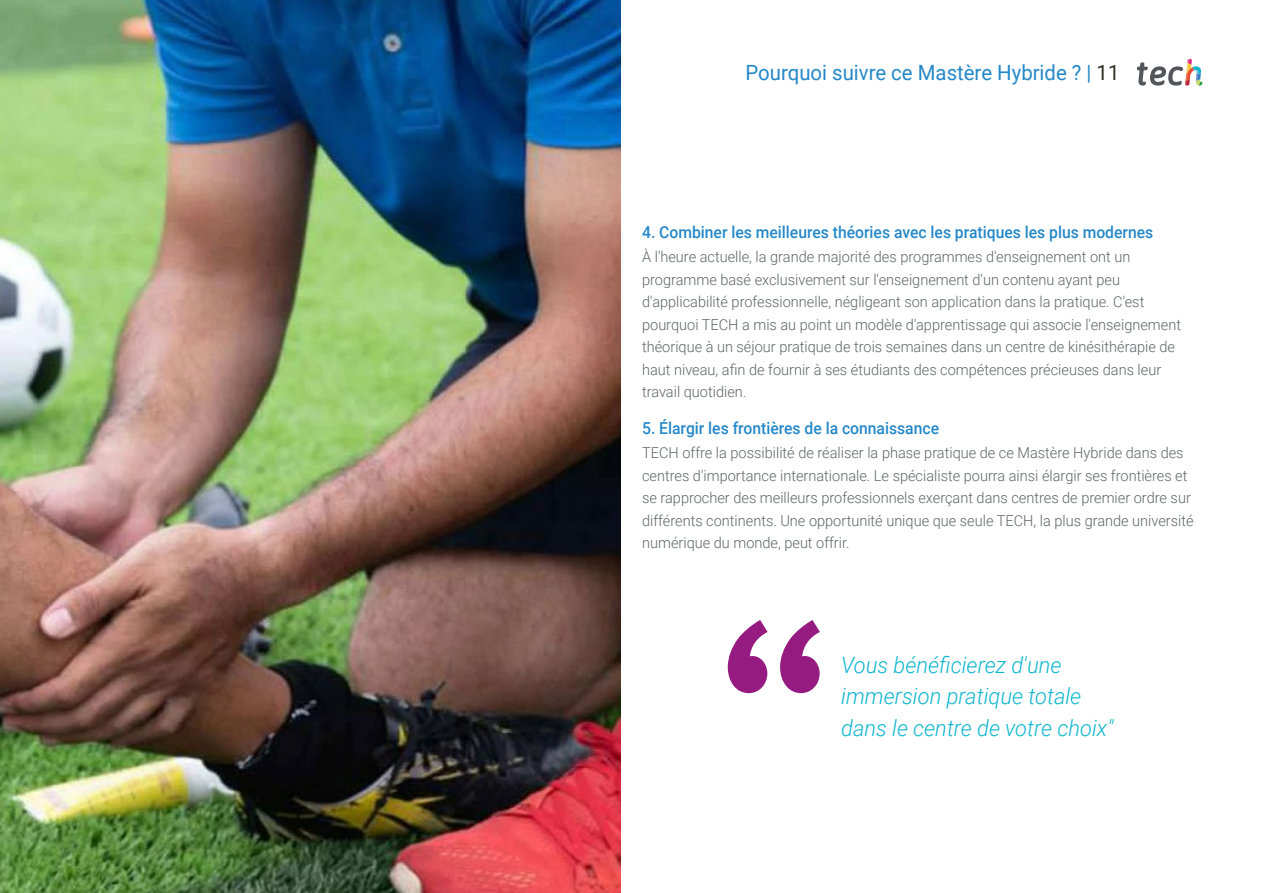
<style>
.page{position:relative;width:1263px;height:893px;background:#fff}
.page>*{position:absolute;margin:0;border:0;box-sizing:border-box;transform-origin:0 0}
.t1{font:italic 300 22.5px/31.5px "Roboto";color:#0fb6cf}
.t2{font:21px "Roboto";color:#2488c9}
.t3{font:500 16.5px "Roboto";color:#2488c9;scale:.95 1}
.t4{font:300 15px/22.5px "Roboto";color:#61646a}
.s1{color:#312e20}
</style>
<div class="page">
<svg style="left:1137px;top:59px;width:65px;height:27px"></svg>
<svg style="left:728px;top:620px;width:92px;height:73px"></svg>
<img style="left:0;top:0;width:621px;height:893px">
<h2 class="t2" style="left:745px;top:57px;width:375px">Pourquoi suivre ce Mastère Hybride ? | <span class="s1">11</span></h2>
<p class="t3" style="left:642px;top:220px;width:540px">4. Combiner les meilleures théories avec les pratiques les plus modernes</p>
<p class="t4" style="left:642px;top:245px;width:540px">À l'heure actuelle, la grande majorité des programmes d'enseignement ont un programme basé exclusivement sur l'enseignement d'un contenu ayant peu d'applicabilité professionnelle, négligeant son application dans la pratique. C'est pourquoi TECH a mis au point un modèle d'apprentissage qui associe l'enseignement théorique à un séjour pratique de trois semaines dans un centre de kinésithérapie de haut niveau, afin de fournir à ses étudiants des compétences précieuses dans leur travail quotidien.</p>
<p class="t3" style="left:642px;top:416px;width:314px">5. Élargir les frontières de la connaissance</p>
<p class="t4" style="left:642px;top:441px;width:553px">TECH offre la possibilité de réaliser la phase pratique de ce Mastère Hybride dans des centres d'importance internationale. Le spécialiste pourra ainsi élargir ses frontières et se rapprocher des meilleurs professionnels exerçant dans centres de premier ordre sur différents continents. Une opportunité unique que seule TECH, la plus grande université numérique du monde, peut offrir.</p>
<h1 class="t1" style="left:841px;top:648px;width:274px">Vous bénéficierez d'une immersion pratique totale dans le centre de votre choix"</h1>
</div>
